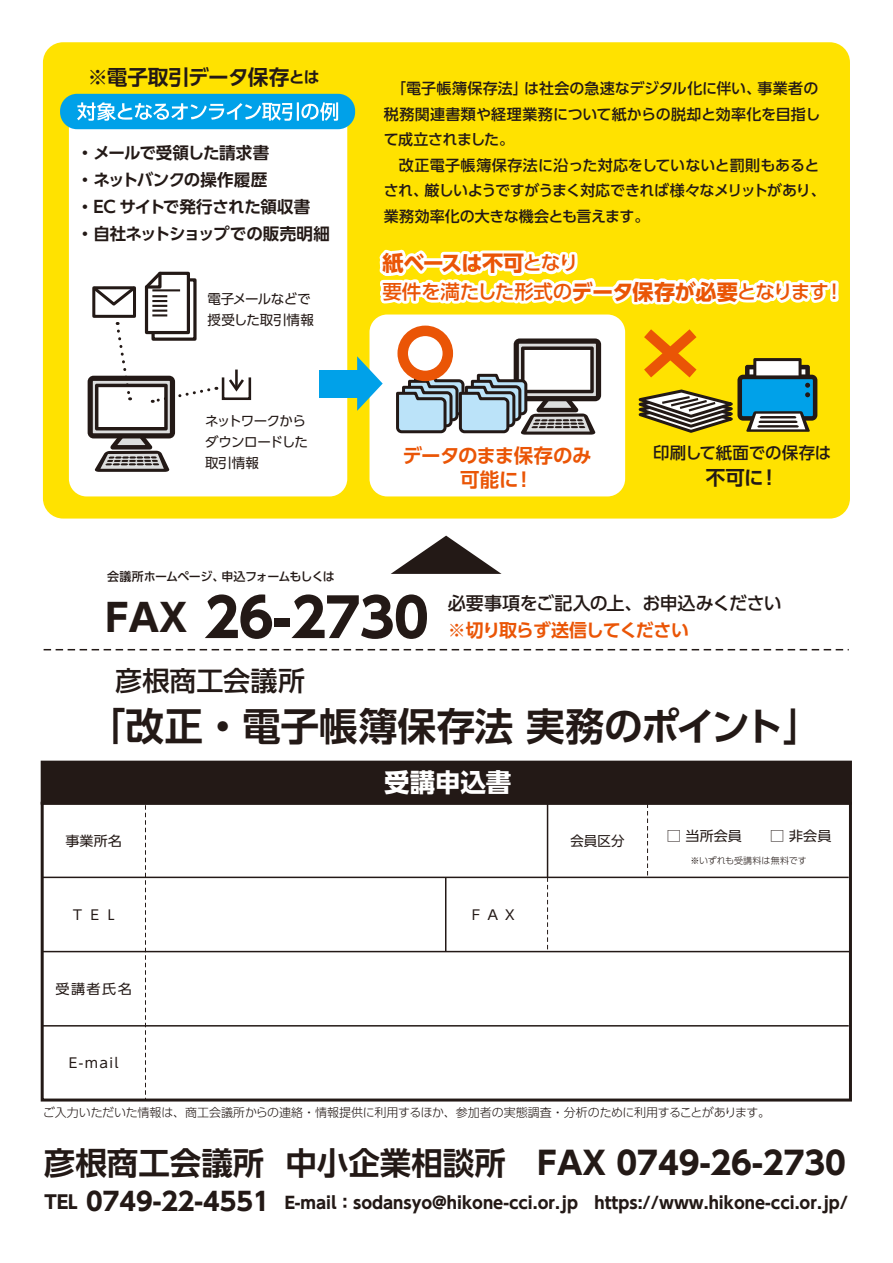
<style>
.page{position:relative;width:893px;height:1263px;background:#fff}
.page>*{position:absolute;margin:0;border:0;box-sizing:border-box;transform-origin:0 0}
.t1{font:700 53.1px "UD Shin Go Pro";letter-spacing:-.355em;color:#231916}
.t2{font:700 38.7px "UD Shin Go Pro De";letter-spacing:-.005em;color:#231916}
.t3{font:700 31.5px "UD Shin Go Pro De";color:#231916}
.t4{font:500 27.15px "UD Shin Go Pro";letter-spacing:.005em;color:#231916}
.t5{font:700 25.5px "UD Shin Go Pro";color:#fff}
.t6{font:700 25.2px "UD Shin Go Pro";color:#231916}
.t7{font:700 21.15px "UD Shin Go Pro";letter-spacing:-.035em;color:#ea5506}
.t8{font:700 20.7px "UD Shin Go Pro De";letter-spacing:-.025em;color:#231916}
.t9{font:500 19.5px "UD Shin Go Pro";letter-spacing:-.02em;color:#ea5506}
.t10{font:700 19.5px/24px "UD Shin Go Pro De";letter-spacing:-.03em;color:#ea5506;text-align:center}
.t11{font:700 19.5px "UD Shin Go Pro De";color:#231916}
.t12{font:500 18px "UD Shin Go Pro";letter-spacing:-.025em;color:#231916}
.t13{font:700 18px "UD Shin Go Pro De";letter-spacing:-.065em;color:#ea5506}
.t14{font:700 16.5px "UD Shin Go Pro";color:#231916}
.t15{font:700 16.5px/27px "UD Shin Go Pro De";letter-spacing:-.02em;color:#231916}
.t16{font:500 16.5px "UD Shin Go Pro";letter-spacing:-.005em;color:#231916}
.t17{font:500 15px/25.5px "UD Shin Go Pro";letter-spacing:-.005em;color:#231916}
.t18{font:13.5px "UD Shin Go Pro";color:#231916;scale:1.05 1}
.t19{font:13.5px/21px "UD Shin Go Pro";letter-spacing:-.055em;color:#231916}
.t20{font:13.5px "UD Shin Go Pro";color:#231916}
.t21{font:300 12px "UD Shin Go Pro";letter-spacing:-.015em;color:#231916}
.t22{font:500 12px "UD Shin Go Pro";letter-spacing:-.05em;color:#231916}
.t23{font:300 9px "UD Shin Go Pro";letter-spacing:.005em;color:#231916}
.s1{font-size:15.9px}
.s2{font-weight:500;font-size:19.5px}
.s3{font-weight:700;font-size:21.15px}
.s4{font-size:37.5px}
.s5{font-family:"UD Shin Go Pro"}
.s6{font-size:18.3px}
</style>
<div class="page">
<div style="left:43px;top:42px;width:807px;height:476px;background:#ffe200;border-radius:20px"></div>
<div style="left:69px;top:99px;width:278px;height:397px;background:#fff;border-radius:18px"></div>
<div style="left:369px;top:314px;width:256px;height:182px;background:#fff;border-radius:18px"></div>
<div style="left:41px;top:802px;width:811px;height:299px;border:3px solid #231916"></div>
<div style="left:41px;top:761px;width:811px;height:44px;background:#231916;border:3px solid #231916"></div>
<svg style="left:647px;top:803px;width:1px;height:74px"></svg>
<svg style="left:547px;top:878px;width:1px;height:73px"></svg>
<svg style="left:145px;top:805px;width:1px;height:296px"></svg>
<hr style="left:445px;top:877px;width:1px;height:75px;background:#231916">
<hr style="left:42px;top:951px;width:808px;height:1px;background:#231916">
<svg style="left:391px;top:536px;width:111px;height:38px"></svg>
<hr style="left:42px;top:877px;width:807px;height:1px;background:#231916">
<hr style="left:42px;top:1025px;width:807px;height:1px;background:#231916">
<hr style="left:547px;top:803px;width:1px;height:75px;background:#231916">
<div style="left:60px;top:94px;width:295px;height:35px;background:#00a1e9;border-radius:17px"></div>
<svg style="left:77px;top:102px;width:261px;height:19px"></svg>
<svg style="left:379px;top:249px;width:451px;height:56px"></svg>
<div style="left:830px;top:280px;width:9px;height:18px;border:6px solid #fff"></div>
<div style="left:830px;top:293px;width:9px;height:9px;border:6px solid #fff"></div>
<div style="left:222px;top:376px;width:29px;height:24px;border:3px solid #231916"></div>
<hr style="left:235px;top:370px;width:3px;height:19px;background:#231916">
<svg style="left:226px;top:376px;width:20px;height:16px"></svg>
<div style="left:319px;top:370px;width:48px;height:27px;background:#00a1e9"></div>
<svg style="left:357px;top:356px;width:26px;height:55px"></svg>
<svg style="left:396px;top:338px;width:205px;height:97px"></svg>
<svg style="left:638px;top:329px;width:179px;height:104px"></svg>
<div style="left:397px;top:326px;width:56px;height:55px;border:10px solid #ea5506;border-radius:50%"></div>
<svg style="left:88px;top:271px;width:129px;height:201px"></svg>
<svg style="left:44px;top:649px;width:805px;height:1px"></svg>
<h3 class="t8" style="left:87px;top:60px;width:234px">※電子取引データ保存<span class="s1">とは</span></h3>
<p class="t15" style="left:77px;top:139px;width:255px">・メールで受領した請求書　<br>・ネットバンクの操作履歴<br>・EC サイトで発行された領収書・自社ネットショップでの販売明細</p>
<p class="t17" style="left:384px;top:75px;width:444px">　「電子帳簿保存法」は社会の急速なデジタル化に伴い、事業者の税務関連書類や経理業務について紙からの脱却と効率化を目指して成立されました。<br>　改正電子帳簿保存法に沿った対応をしていないと罰則もあるとされ、厳しいようですがうまく対応できれば様々なメリットがあり、業務効率化の大きな機会とも言えます。</p>
<h3 class="t7" style="left:382px;top:246px;width:197px">紙ベースは不可<span class="s2">となり</span></h3>
<p class="t19" style="left:208px;top:288px;width:105px">電子メールなどで</p>
<h3 class="t9" style="left:382px;top:276px;width:463px">要件を満たした形式の<span class="s3">データ保存が必要</span>となります！</h3>
<p class="t20" style="left:208px;top:309px;width:108px">授受した取引情報</p>
<p class="t19" style="left:205px;top:410px;width:104px">ネットワークからダウンロードした取引情報</p>
<p class="t22" style="left:107px;top:567px;width:229px">会議所ホームページ、申込フォームもしくは</p>
<h3 class="t10" style="left:402px;top:443px;width:191px">データのまま保存のみ可能に！</h3>
<p class="t16" style="left:653px;top:439px;width:180px">印刷して紙面での保存は</p>
<h3 class="t11" style="left:706px;top:462px;width:75px">不可に！</h3>
<h1 class="t1" style="left:98px;top:574px;width:341px"><span class="s4">ＦＡＸ</span> ２６-２７３０</h1>
<p class="t12" style="left:448px;top:588px;width:336px">必要事項をご記入の上、お申込みください</p>
<p class="t13" style="left:448px;top:615px;width:243px">※切り取らず送信してください</p>
<h3 class="t4" style="left:115px;top:659px;width:192px">彦根商工会議所</h3>
<h2 class="t2" style="left:87px;top:695px;width:737px">「改正・電子帳簿保存法 実務のポイント」</h2>
<p class="t18" style="left:65px;top:829px;width:55px">事業所名</p>
<h3 class="t5" style="left:384px;top:761px;width:129px">受講申込書</h3>
<p class="t18" style="left:70px;top:904px;width:47px">ＴＥＬ</p>
<p class="t18" style="left:469px;top:904px;width:47px">ＦＡＸ</p>
<p class="t18" style="left:56px;top:978px;width:74px">受講者氏名</p>
<p class="t18" style="left:69px;top:1052px;width:49px">E-mail</p>
<p class="t20" style="left:570px;top:829px;width:56px">会員区分</p>
<p class="t18" style="left:667px;top:825px;width:158px">□ 当所会員　　□ 非会員</p>
<p class="t23" style="left:690px;top:853px;width:118px">※いずれも受講料は無料です</p>
<p class="t21" style="left:43px;top:1103px;width:729px">ご入力いただいた情報は、商工会議所からの連絡・情報提供に利用するほか、参加者の実態調査・分析のために利用することがあります。</p>
<h3 class="t3" style="left:44px;top:1137px;width:804px">彦根商工会議所 中小企業相談所　<span class="s5">ＦＡＸ 0749-26-2730</span></h3>
<h3 class="t6" style="left:42px;top:1181px;width:255px"><span class="s6">ＴＥＬ</span> 0749-22-4551　</h3>
<p class="t14" style="left:285px;top:1189px;width:565px">E-mail：sodansyo@hikone-cci.or.jp　https://www.hikone-cci.or.jp/</p>
</div>
